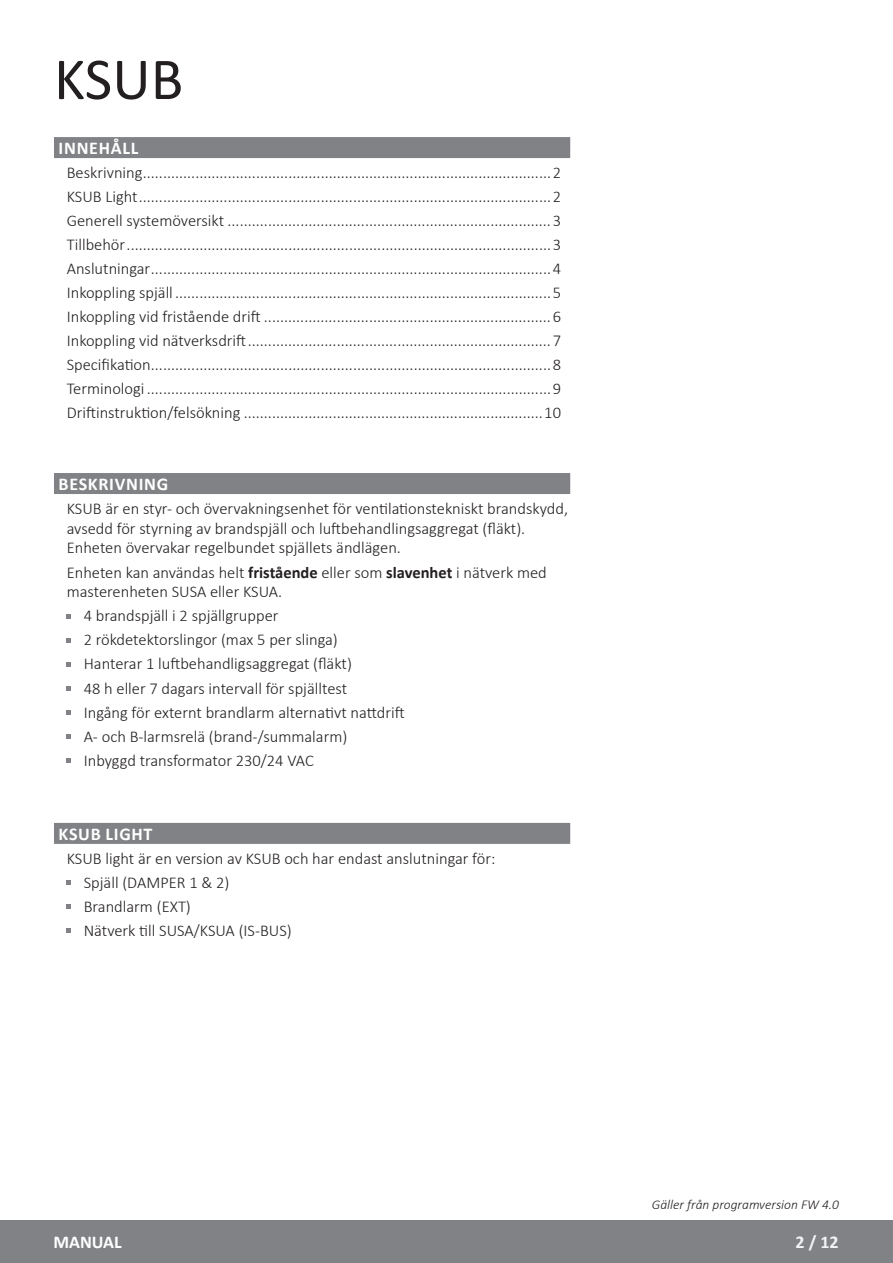
<style>
.page{position:relative;width:893px;height:1263px;background:#fff}
.page>*{position:absolute;margin:0;border:0;box-sizing:border-box;transform-origin:0 0}
.t1{font:60px "Calibri";color:#231f20}
.Rubrik_grå_bakgrund{font:700 18px "Calibri";letter-spacing:.04em;color:#fff}
.t2{font:700 18px "Calibri";color:#f2f3f4}
.Brödtext{font:300 16.5px/19.8px "Calibri";color:#231f20}
.Bomb{font:300 16.5px "Calibri";color:#231f20}
.Tabell{font:italic 300 13.5px "Calibri";color:#231f20}
.s1{font-weight:700}
</style>
<div class="page">
<div style="left:0;top:1220px;width:893px;height:43px;background:#808285"></div>
<div style="left:54px;top:473px;width:516px;height:21px;background:#808285"></div>
<div style="left:54px;top:823px;width:516px;height:21px;background:#808285"></div>
<svg style="left:67px;top:614px;width:4px;height:4px"></svg>
<svg style="left:67px;top:638px;width:4px;height:4px"></svg>
<svg style="left:67px;top:662px;width:4px;height:4px"></svg>
<svg style="left:67px;top:686px;width:4px;height:4px"></svg>
<svg style="left:67px;top:710px;width:4px;height:4px"></svg>
<svg style="left:67px;top:734px;width:4px;height:4px"></svg>
<svg style="left:67px;top:758px;width:4px;height:4px"></svg>
<svg style="left:67px;top:880px;width:4px;height:4px"></svg>
<svg style="left:67px;top:904px;width:4px;height:5px"></svg>
<svg style="left:67px;top:928px;width:4px;height:5px"></svg>
<div style="left:54px;top:137px;width:516px;height:21px;background:#808285"></div>
<p class="t1" style="left:54px;top:37px;width:131px">KSUB</p>
<p class="Rubrik_grå_bakgrund" style="left:59px;top:135px;width:81px">INNEHÅLL</p>
<p class="Brödtext" style="left:67px;top:162px;width:496px">Beskrivning.....................................................................................................2</p>
<p class="Brödtext" style="left:67px;top:186px;width:496px">KSUB Light......................................................................................................2</p>
<p class="Brödtext" style="left:67px;top:210px;width:496px">Generell systemöversikt ................................................................................3</p>
<p class="Brödtext" style="left:67px;top:234px;width:496px">Tillbehör.........................................................................................................3</p>
<p class="Brödtext" style="left:67px;top:259px;width:496px">Anslutningar...................................................................................................4</p>
<p class="Brödtext" style="left:67px;top:283px;width:496px">Inkoppling spjäll .............................................................................................5</p>
<p class="Brödtext" style="left:67px;top:307px;width:496px">Inkoppling vid fristående drift .......................................................................6</p>
<p class="Brödtext" style="left:67px;top:331px;width:496px">Inkoppling vid nätverksdrift...........................................................................7</p>
<p class="Brödtext" style="left:67px;top:355px;width:496px">Specifikation...................................................................................................8</p>
<p class="Brödtext" style="left:67px;top:379px;width:496px">Terminologi ....................................................................................................9</p>
<p class="Brödtext" style="left:67px;top:403px;width:496px">Driftinstruktion/felsökning ..........................................................................10</p>
<p class="Rubrik_grå_bakgrund" style="left:59px;top:471px;width:111px">BESKRIVNING</p>
<p class="Brödtext" style="left:67px;top:498px;width:503px">KSUB är en styr- och övervakningsenhet för ventilationstekniskt brandskydd, avsedd för styrning av brandspjäll och luftbehandlingsaggregat (fläkt).<br>Enheten övervakar regelbundet spjällets ändlägen.</p>
<p class="Brödtext" style="left:67px;top:562px;width:482px">Enheten kan användas helt <span class="s1">fristående</span> eller som <span class="s1">slavenhet</span> i nätverk med masterenheten SUSA eller KSUA.</p>
<p class="Bomb" style="left:84px;top:606px;width:196px">4 brandspjäll i 2 spjällgrupper</p>
<p class="Bomb" style="left:84px;top:630px;width:256px">2 rökdetektorslingor (max 5 per slinga)</p>
<p class="Bomb" style="left:84px;top:654px;width:270px">Hanterar 1 luftbehandligsaggregat (fläkt)</p>
<p class="Bomb" style="left:84px;top:678px;width:265px">48 h eller 7 dagars intervall för spjälltest</p>
<p class="Bomb" style="left:84px;top:702px;width:322px">Ingång för externt brandlarm alternativt nattdrift</p>
<p class="Bomb" style="left:84px;top:726px;width:265px">A- och B-larmsrelä (brand-/summalarm)</p>
<p class="Bomb" style="left:84px;top:750px;width:232px">Inbyggd transformator 230/24 VAC</p>
<p class="Rubrik_grå_bakgrund" style="left:59px;top:821px;width:95px">KSUB LIGHT</p>
<p class="Brödtext" style="left:67px;top:848px;width:430px">KSUB light är en version av KSUB och har endast anslutningar för:</p>
<p class="Bomb" style="left:84px;top:872px;width:147px">Spjäll (DAMPER 1 &amp; 2)</p>
<p class="Bomb" style="left:84px;top:896px;width:109px">Brandlarm (EXT)</p>
<p class="Bomb" style="left:84px;top:920px;width:210px">Nätverk till SUSA/KSUA (IS-BUS)</p>
<p class="Tabell" style="left:652px;top:1196px;width:189px">Gäller från programversion FW 4.0</p>
<p class="Rubrik_grå_bakgrund" style="left:53px;top:1230px;width:70px">MANUAL</p>
<p class="t2" style="left:795px;top:1230px;width:45px">2 / 12</p>
</div>
